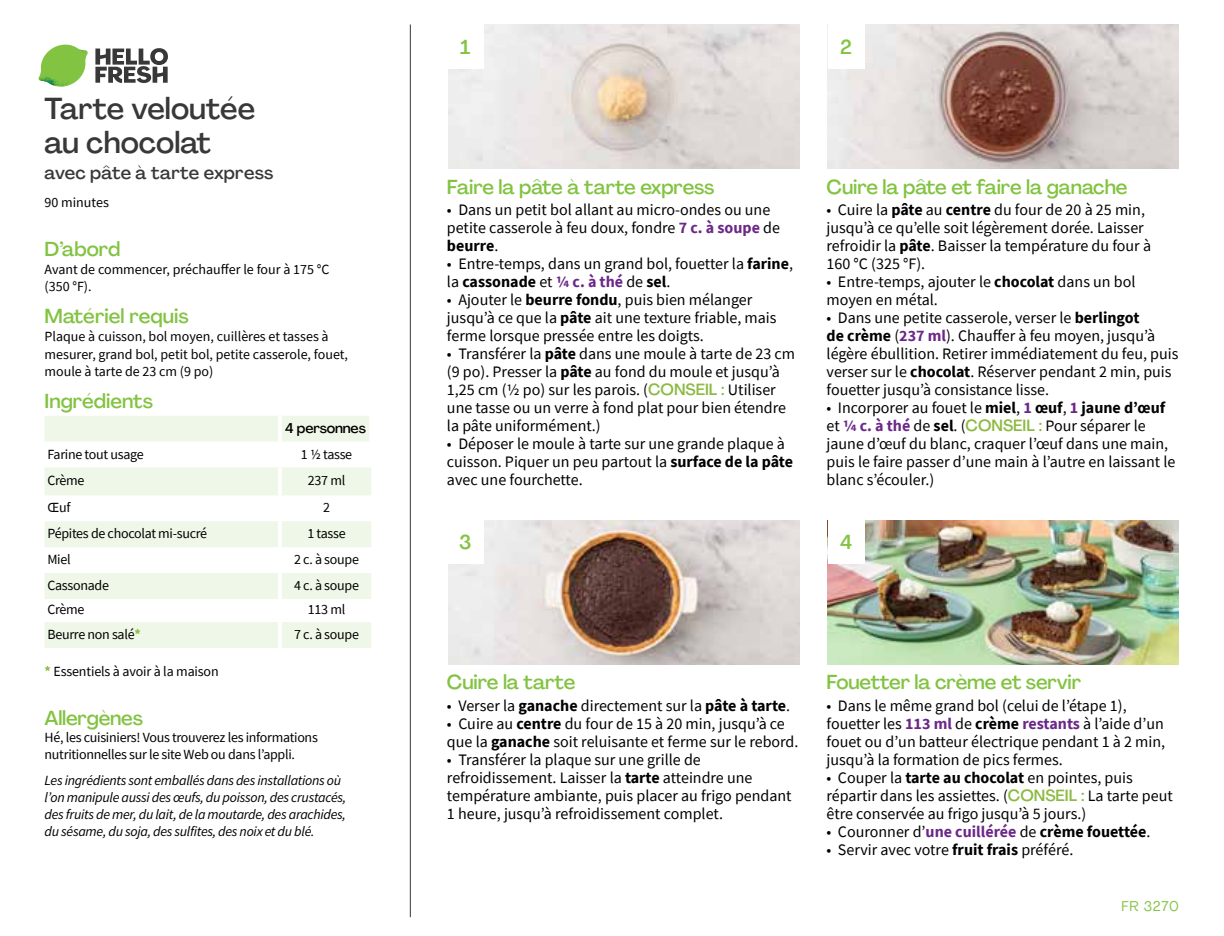
<style>
.page{position:relative;width:1224px;height:936px;background:#fff}
.page>*{position:absolute;margin:0;border:0;box-sizing:border-box;transform-origin:0 0}
.t1{font:500 30px/34px "Agrandir";color:#383839}
.t2{font:500 20px "Agrandir";letter-spacing:-.01em;color:#82c341}
.t3{font:500 18px "Agrandir";letter-spacing:.01em;color:#383839}
.t4{font:16px/18px "Source Sans Pro";color:#000}
.t5{font:14px/17px "Source Sans Pro";letter-spacing:-.02em;color:#000}
.t6{font:italic 14px/17px "Source Sans Pro";letter-spacing:-.02em;color:#000}
.t7{font:14px/18px "Source Sans Pro";color:#000}
.t8{font:500 14px "Agrandir";letter-spacing:-.01em;color:#000}
.t9{font:14px "Agrandir";letter-spacing:.05em;color:#82c341}
.s1{font-weight:700;color:#8cba42}
.s2{font-weight:700;color:#6c2888}
.s3{font-weight:700}
.s4{font-family:"Agrandir";font-weight:500;color:#8cba42}
</style>
<div class="page">
<svg style="left:95px;top:48px;width:73px;height:35px"></svg>
<svg style="left:42px;top:45px;width:44px;height:28px"></svg>
<img style="left:65px;top:45px;width:23px;height:18px">
<img style="left:41px;top:60px;width:42px;height:8px">
<img style="left:39px;top:63px;width:43px;height:24px">
<img style="left:64px;top:68px;width:19px;height:18px">
<hr style="left:410px;top:24px;width:1px;height:893px;background:#383839">
<svg style="left:45px;top:416px;width:326px;height:232px;fill:#eff7e8"></svg>
<hr style="left:278px;top:416px;width:4px;height:26px;background:#fff">
<hr style="left:369px;top:416px;width:4px;height:26px;background:#fff">
<hr style="left:278px;top:442px;width:4px;height:25px;background:#fff">
<hr style="left:278px;top:467px;width:4px;height:28px;background:#fff">
<hr style="left:278px;top:495px;width:4px;height:26px;background:#fff">
<hr style="left:278px;top:521px;width:4px;height:26px;background:#fff">
<hr style="left:278px;top:547px;width:4px;height:26px;background:#fff">
<hr style="left:278px;top:573px;width:4px;height:26px;background:#fff">
<hr style="left:278px;top:599px;width:4px;height:23px;background:#fff">
<hr style="left:278px;top:622px;width:4px;height:26px;background:#fff">
<img style="left:448px;top:25px;width:351px;height:144px">
<img style="left:448px;top:520px;width:351px;height:144px">
<img style="left:828px;top:25px;width:351px;height:144px">
<div style="left:447px;top:24px;width:37px;height:45px;background:#fff"></div>
<div style="left:447px;top:520px;width:37px;height:44px;background:#fff"></div>
<div style="left:828px;top:24px;width:36px;height:45px;background:#fff"></div>
<img style="left:828px;top:520px;width:351px;height:144px">
<div style="left:828px;top:520px;width:36px;height:44px;background:#fff"></div>
<h1 class="t1" style="left:45px;top:92px;width:212px">Tarte veloutée au chocolat</h1>
<p class="t3" style="left:45px;top:162px;width:230px">avec pâte à tarte express</p>
<p class="t7" style="left:45px;top:194px;width:66px">90 minutes</p>
<p class="t2" style="left:45px;top:236px;width:77px">D’abord</p>
<p class="t7" style="left:45px;top:260px;width:286px">Avant de commencer, préchauffer le four à 175 °C (350 °F).</p>
<p class="t2" style="left:45px;top:303px;width:146px">Matériel requis</p>
<p class="t7" style="left:45px;top:327px;width:305px">Plaque à cuisson, bol moyen, cuillères et tasses à mesurer, grand bol, petit bol, petite casserole, fouet, moule à tarte de 23 cm (9 po)</p>
<p class="t2" style="left:45px;top:388px;width:110px">Ingrédients</p>
<p class="t8" style="left:285px;top:419px;width:82px">4 personnes</p>
<p class="t5" style="left:47px;top:445px;width:98px">Farine tout usage</p>
<p class="t5" style="left:301px;top:445px;width:53px">1 1/2 tasse</p>
<p class="t5" style="left:47px;top:472px;width:39px">Crème</p>
<p class="t5" style="left:308px;top:472px;width:39px">237 ml</p>
<p class="t5" style="left:47px;top:499px;width:25px">Œuf</p>
<p class="t5" style="left:323px;top:499px;width:8px">2</p>
<p class="t5" style="left:47px;top:525px;width:161px">Pépites de chocolat mi-sucré</p>
<p class="t5" style="left:307px;top:525px;width:40px">1 tasse</p>
<p class="t5" style="left:47px;top:551px;width:25px">Miel</p>
<p class="t5" style="left:294px;top:551px;width:66px">2 c. à soupe</p>
<p class="t5" style="left:47px;top:577px;width:63px">Cassonade</p>
<p class="t5" style="left:294px;top:577px;width:66px">4 c. à soupe</p>
<p class="t5" style="left:47px;top:601px;width:39px">Crème</p>
<p class="t5" style="left:308px;top:601px;width:39px">113 ml</p>
<p class="t5" style="left:47px;top:626px;width:95px">Beurre non salé<span class="s1">*</span></p>
<p class="t5" style="left:294px;top:626px;width:66px">7 c. à soupe</p>
<p class="t5" style="left:45px;top:663px;width:176px"><span class="s1">*</span> Essentiels à avoir à la maison</p>
<p class="t2" style="left:45px;top:706px;width:100px">Allergènes</p>
<p class="t5" style="left:45px;top:729px;width:275px">Hé, les cuisiniers! Vous trouverez les informations nutritionnelles sur le site Web ou dans l’appli.</p>
<p class="t6" style="left:45px;top:772px;width:303px">Les ingrédients sont emballés dans des installations où l’on manipule aussi des œufs, du poisson, des crustacés, des fruits de mer, du lait, de la moutarde, des arachides, du sésame, du soja, des sulfites, des noix et du blé.</p>
<p class="t2" style="left:460px;top:35px;width:12px">1</p>
<p class="t2" style="left:840px;top:35px;width:13px">2</p>
<p class="t2" style="left:447px;top:174px;width:269px">Faire la pâte à tarte express</p>
<p class="t4" style="left:447px;top:201px;width:335px">• Dans un petit bol allant au micro-ondes ou une petite casserole à feu doux, fondre <span class="s2">7 c. à soupe</span> de <span class="s3">beurre</span>.</p>
<p class="t4" style="left:447px;top:255px;width:348px">• Entre-temps, dans un grand bol, fouetter la <span class="s3">farine</span>, la <span class="s3">cassonade</span> et <span class="s2">1/4 c. à thé</span> de <span class="s3">sel</span>.</p>
<p class="t4" style="left:447px;top:291px;width:331px">• Ajouter le <span class="s3">beurre fondu</span>, puis bien mélanger jusqu’à ce que la <span class="s3">pâte</span> ait une texture friable, mais ferme lorsque pressée entre les doigts.</p>
<p class="t4" style="left:447px;top:345px;width:350px">• Transférer la <span class="s3">pâte</span> dans une moule à tarte de 23 cm (9 po). Presser la <span class="s3">pâte</span> au fond du moule et jusqu’à 1,25 cm (1/2 po) sur les parois. (<span class="s4">CONSEIL :</span> Utiliser une tasse ou un verre à fond plat pour bien étendre la pâte uniformément.)</p>
<p class="t4" style="left:447px;top:435px;width:348px">• Déposer le moule à tarte sur une grande plaque à cuisson. Piquer un peu partout la <span class="s3">surface de la pâte </span>avec une fourchette.</p>
<p class="t2" style="left:459px;top:530px;width:14px">3</p>
<p class="t2" style="left:827px;top:174px;width:302px">Cuire la pâte et faire la ganache</p>
<p class="t4" style="left:827px;top:201px;width:326px">• Cuire la <span class="s3">pâte</span> au <span class="s3">centre</span> du four de 20 à 25 min, jusqu’à ce qu’elle soit légèrement dorée. Laisser refroidir la <span class="s3">pâte</span>. Baisser la température du four à 160 °C (325 °F).</p>
<p class="t4" style="left:827px;top:273px;width:310px">• Entre-temps, ajouter le <span class="s3">chocolat</span> dans un bol moyen en métal.</p>
<p class="t4" style="left:827px;top:309px;width:353px">• Dans une petite casserole, verser le <span class="s3">berlingot<br>de crème</span> (<span class="s2">237 ml</span>). Chauffer à feu moyen, jusqu’à légère ébullition. Retirer immédiatement du feu, puis verser sur le <span class="s3">chocolat</span>. Réserver pendant 2 min, puis fouetter jusqu’à consistance lisse.</p>
<p class="t4" style="left:827px;top:399px;width:350px">• Incorporer au fouet le <span class="s3">miel</span>, <span class="s2">1</span> <span class="s3">œuf</span>, <span class="s2">1</span> <span class="s3">jaune d’œuf </span>et <span class="s2">1/4 c. à thé</span> de <span class="s3">sel</span>. (<span class="s4">CONSEIL :</span> Pour séparer le jaune d’œuf du blanc, craquer l’œuf dans une main, puis le faire passer d’une main à l’autre en laissant le blanc s’écouler.)</p>
<p class="t2" style="left:840px;top:530px;width:14px">4</p>
<p class="t2" style="left:447px;top:670px;width:130px">Cuire la tarte</p>
<p class="t4" style="left:447px;top:696px;width:345px">• Verser la <span class="s3">ganache</span> directement sur la <span class="s3">pâte à tarte</span>.</p>
<p class="t4" style="left:447px;top:714px;width:353px">• Cuire au <span class="s3">centre</span> du four de 15 à 20 min, jusqu’à ce que la <span class="s3">ganache</span> soit reluisante et ferme sur le rebord.</p>
<p class="t4" style="left:447px;top:750px;width:346px">• Transférer la plaque sur une grille de refroidissement. Laisser la <span class="s3">tarte</span> atteindre une température ambiante, puis placer au frigo pendant 1 heure, jusqu’à refroidissement complet.</p>
<p class="t2" style="left:827px;top:670px;width:256px">Fouetter la crème et servir</p>
<p class="t4" style="left:827px;top:696px;width:340px">• Dans le même grand bol (celui de l’étape 1), fouetter les <span class="s2">113 ml</span> de <span class="s3">crème</span> <span class="s2">restants</span> à l’aide d’un fouet ou d’un batteur électrique pendant 1 à 2 min, jusqu’à la formation de pics fermes.</p>
<p class="t4" style="left:827px;top:768px;width:348px">• Couper la <span class="s3">tarte au chocolat</span> en pointes, puis répartir dans les assiettes. (<span class="s4">CONSEIL :</span> La tarte peut être conservée au frigo jusqu’à 5 jours.)</p>
<p class="t4" style="left:827px;top:822px;width:325px">• Couronner d’<span class="s2">une cuillérée</span> de <span class="s3">crème fouettée</span>.</p>
<p class="t4" style="left:827px;top:840px;width:248px">• Servir avec votre <span class="s3">fruit frais</span> préféré.</p>
<p class="t9" style="left:1121px;top:897px;width:59px">FR 3270</p>
</div>
